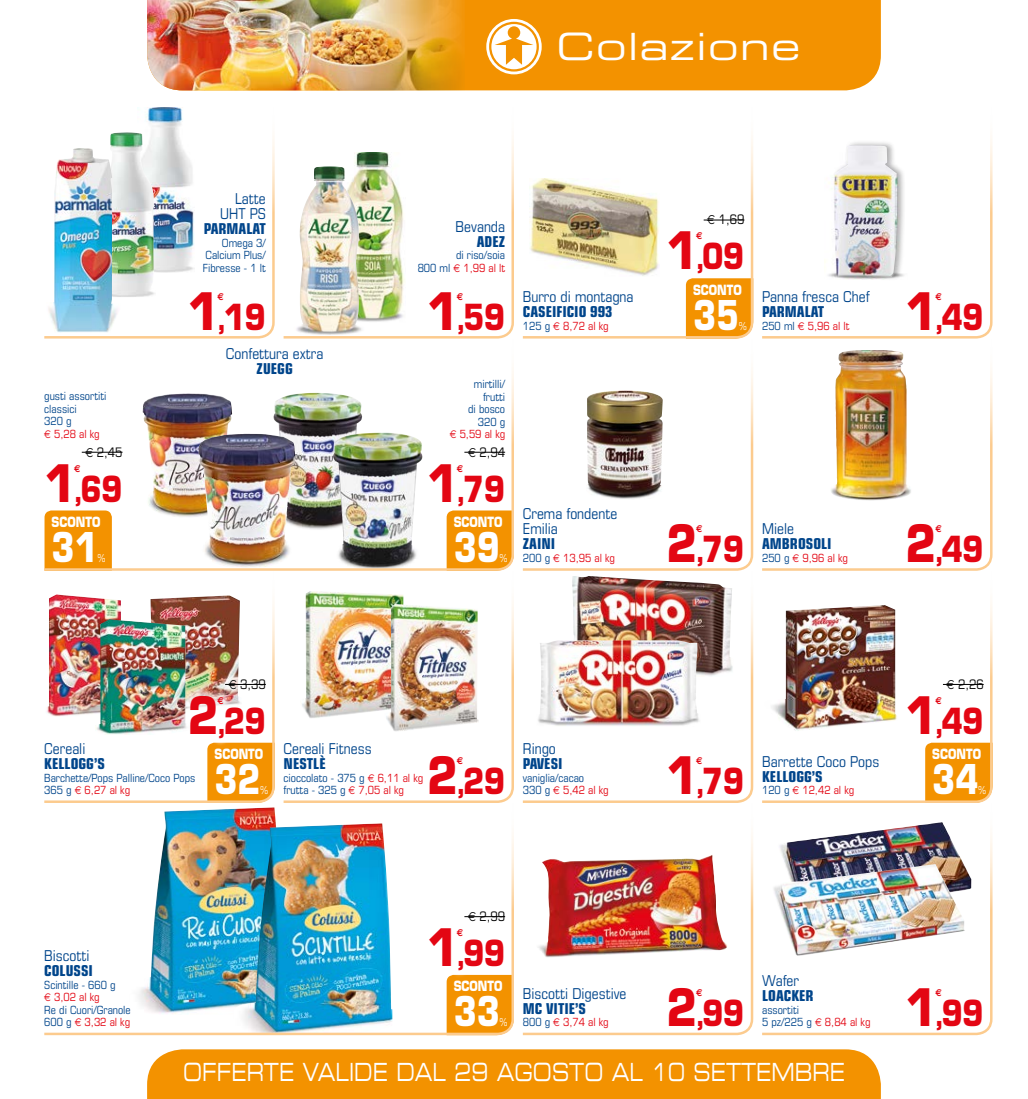
<style>
.page{position:relative;width:1028px;height:1099px;background:#fff}
.page>*{position:absolute;margin:0;border:0;box-sizing:border-box;transform-origin:0 0}
.t1{font:700 50.25px "Eurostile";color:#e30613;scale:.85 1}
.t2{font:700 40px "Eurostile";color:#fff;scale:.8 1}
.t3{font:37.5px "Eurostile Extended Two";letter-spacing:.04em;color:#fff}
.t4{font:700 35px "Eurostile";letter-spacing:-.025em;color:#e30613;scale:.85 1}
.t5{font:25px "Eurostile Extended Two";color:#fff;scale:.7 1}
.t6{font:condensed 15px/15px "Eurostile";color:#00458b;text-align:right}
.t7{font:700 condensed 15px "Eurostile";color:#00458b}
.t8{font:700 13.75px "Eurostile";color:#fff;scale:.8 1}
.t9{font:condensed 13.12px "Eurostile";color:#000}
.t10{font:condensed 11.25px/12.5px "Eurostile";color:#00458b}
.t11{font:condensed 11.25px "Eurostile";color:#e30613}
.t12{font:10.62px "Eurostile";color:#fff;scale:.8 1}
.t13{font:700 10px "Euro Sans";color:#e30613;scale:.85 1}
.s1{font-family:"Euro Sans";font-stretch:normal;color:#e30613}
.s2{color:#e30613}
.s3{font-family:"Euro Sans";font-stretch:normal}
.s4{font-size:30px}
.s5{color:#00458b}
</style>
<div class="page">
<div style="left:464px;top:0;width:417px;height:90px;background:#f39200"></div>
<img style="left:147px;top:0;width:317px;height:90px">
<svg style="left:486px;top:19px;width:55px;height:55px"></svg>
<div style="left:147px;top:1049px;width:734px;height:49px;background:#f39200"></div>
<img style="left:48px;top:107px;width:227px;height:229px">
<img style="left:296px;top:138px;width:218px;height:198px">
<svg style="left:529px;top:138px;width:225px;height:198px"></svg>
<svg style="left:824px;top:138px;width:169px;height:198px"></svg>
<img style="left:772px;top:602px;width:221px;height:198px">
<img style="left:46px;top:594px;width:229px;height:206px">
<svg style="left:522px;top:336px;width:232px;height:232px"></svg>
<img style="left:762px;top:336px;width:231px;height:235px">
<img style="left:44px;top:800px;width:470px;height:236px">
<img style="left:522px;top:835px;width:232px;height:201px">
<img style="left:762px;top:800px;width:231px;height:236px">
<img style="left:522px;top:568px;width:232px;height:235px">
<div style="left:833px;top:140px;width:72px;height:141px;background:#000;opacity:.3"></div>
<img style="left:834px;top:145px;width:63px;height:131px">
<img style="left:44px;top:336px;width:470px;height:235px">
<img style="left:281px;top:568px;width:233px;height:236px">
<h3 class="t3" style="left:556px;top:21px;width:245px">Colazione</h3>
<h3 class="t6" style="left:220px;top:191px;width:47px">Latte<br>UHT PS</h3>
<h3 class="t7" style="left:204px;top:219px;width:64px">PARMALAT</h3>
<p class="t10" style="left:203px;top:236px;width:64px;text-align:justify;text-indent:19px">Omega 3/ Calcium Plus/ Fibresse - 1 lt</p>
<h3 class="t6" style="left:455px;top:218px;width:51px">Bevanda</h3>
<h3 class="t7" style="left:477px;top:232px;width:30px">ADEZ</h3>
<p class="t10" style="left:418px;top:248px;width:89px;text-align:right">di riso/soia<br>800 ml <span class="s1">€</span> <span class="s2">1,99 al lt</span></p>
<p class="t9" style="left:707px;top:212px;width:39px"><span class="s3">€</span> 1,69</p>
<h1 class="t1" style="left:666px;top:220px;width:38px">1</h1>
<p class="t13" style="left:696px;top:230px;width:9px">€</p>
<h3 class="t4" style="left:695px;top:235px;width:59px"><span class="s4">,</span>09</h3>
<h1 class="t1" style="left:188px;top:280px;width:38px">1</h1>
<p class="t13" style="left:217px;top:290px;width:9px">€</p>
<h3 class="t4" style="left:217px;top:295px;width:59px"><span class="s4">,</span>19</h3>
<h1 class="t1" style="left:427px;top:280px;width:38px">1</h1>
<p class="t13" style="left:457px;top:290px;width:9px">€</p>
<h3 class="t4" style="left:456px;top:295px;width:59px"><span class="s4">,</span>59</h3>
<h3 class="t6" style="left:523px;top:289px;width:112px">Burro di montagna</h3>
<h3 class="t7" style="left:523px;top:303px;width:91px">CASEIFICIO 993</h3>
<p class="t11" style="left:523px;top:319px;width:87px"><span class="s5">125 g</span> <span class="s3">€</span> 8,72 al kg</p>
<p class="t8" style="left:693px;top:281px;width:62px">SCONTO</p>
<h2 class="t2" style="left:693px;top:290px;width:59px">35</h2>
<p class="t12" style="left:739px;top:319px;width:11px">%</p>
<h3 class="t6" style="left:762px;top:289px;width:109px">Panna fresca Chef</h3>
<h3 class="t7" style="left:762px;top:303px;width:64px">PARMALAT</h3>
<p class="t11" style="left:762px;top:319px;width:89px"><span class="s5">250 ml</span> <span class="s3">€</span> 5,96 al lt</p>
<h1 class="t1" style="left:905px;top:280px;width:38px">1</h1>
<p class="t13" style="left:935px;top:290px;width:9px">€</p>
<h3 class="t4" style="left:935px;top:295px;width:59px"><span class="s4">,</span>49</h3>
<h3 class="t6" style="left:226px;top:346px;width:99px">Confettura extra</h3>
<h3 class="t7" style="left:257px;top:360px;width:38px">ZUEGG</h3>
<p class="t10" style="left:44px;top:390px;width:64px">gusti assortiti classici<br>320 g<br><span class="s1">€</span> <span class="s2">5,28 al kg</span></p>
<p class="t10" style="left:450px;top:377px;width:57px;text-align:right">mirtilli/ frutti<br>di bosco<br>320 g<br><span class="s1">€</span> <span class="s2">5,59 al kg</span></p>
<p class="t9" style="left:85px;top:444px;width:39px"><span class="s3">€</span> 2,45</p>
<p class="t9" style="left:468px;top:444px;width:39px"><span class="s3">€</span> 2,94</p>
<h1 class="t1" style="left:44px;top:452px;width:38px">1</h1>
<p class="t13" style="left:74px;top:462px;width:9px">€</p>
<h3 class="t4" style="left:74px;top:467px;width:59px"><span class="s4">,</span>69</h3>
<h1 class="t1" style="left:427px;top:452px;width:38px">1</h1>
<p class="t13" style="left:457px;top:462px;width:9px">€</p>
<h3 class="t4" style="left:456px;top:467px;width:59px"><span class="s4">,</span>79</h3>
<p class="t8" style="left:52px;top:513px;width:62px">SCONTO</p>
<h2 class="t2" style="left:52px;top:522px;width:59px">31</h2>
<p class="t12" style="left:98px;top:551px;width:11px">%</p>
<p class="t8" style="left:454px;top:513px;width:62px">SCONTO</p>
<h2 class="t2" style="left:454px;top:522px;width:59px">39</h2>
<p class="t12" style="left:500px;top:551px;width:11px">%</p>
<h3 class="t6" style="left:523px;top:506px;width:96px;text-align:left">Crema fondente<br>Emilia</h3>
<h3 class="t7" style="left:523px;top:535px;width:34px">ZAINI</h3>
<p class="t11" style="left:523px;top:551px;width:94px"><span class="s5">200 g</span> <span class="s3">€</span> 13,95 al kg</p>
<h1 class="t1" style="left:666px;top:512px;width:38px">2</h1>
<p class="t13" style="left:696px;top:522px;width:9px">€</p>
<h3 class="t4" style="left:695px;top:527px;width:59px"><span class="s4">,</span>79</h3>
<h3 class="t6" style="left:762px;top:521px;width:33px">Miele</h3>
<h3 class="t7" style="left:762px;top:535px;width:71px">AMBROSOLI</h3>
<p class="t11" style="left:762px;top:551px;width:87px"><span class="s5">250 g</span> <span class="s3">€</span> 9,96 al kg</p>
<h1 class="t1" style="left:905px;top:512px;width:38px">2</h1>
<p class="t13" style="left:935px;top:522px;width:9px">€</p>
<h3 class="t4" style="left:935px;top:527px;width:59px"><span class="s4">,</span>49</h3>
<p class="t9" style="left:229px;top:676px;width:39px"><span class="s3">€</span> 3,39</p>
<p class="t9" style="left:946px;top:676px;width:39px"><span class="s3">€</span> 2,26</p>
<h1 class="t1" style="left:188px;top:684px;width:38px">2</h1>
<p class="t13" style="left:217px;top:694px;width:9px">€</p>
<h3 class="t4" style="left:217px;top:699px;width:59px"><span class="s4">,</span>29</h3>
<h1 class="t1" style="left:905px;top:684px;width:38px">1</h1>
<p class="t13" style="left:935px;top:694px;width:9px">€</p>
<h3 class="t4" style="left:935px;top:699px;width:59px"><span class="s4">,</span>49</h3>
<h3 class="t6" style="left:44px;top:741px;width:43px">Cereali</h3>
<h3 class="t7" style="left:44px;top:754px;width:62px">KELLOGG’S</h3>
<p class="t10" style="left:44px;top:771px;width:153px">Barchette/Pops Palline/Coco Pops<br>365 g <span class="s1">€</span> <span class="s2">6,27 al kg</span></p>
<p class="t8" style="left:214px;top:745px;width:62px">SCONTO</p>
<h2 class="t2" style="left:214px;top:754px;width:59px">32</h2>
<p class="t12" style="left:260px;top:783px;width:11px">%</p>
<h3 class="t6" style="left:283px;top:741px;width:90px">Cereali Fitness</h3>
<h3 class="t7" style="left:283px;top:754px;width:44px">NESTLÈ</h3>
<p class="t10" style="left:283px;top:771px;width:141px">cioccolato - 375 g <span class="s1">€</span> <span class="s2">6,11 al kg </span>frutta - 325 g <span class="s1">€</span> <span class="s2">7,05 al kg</span></p>
<h1 class="t1" style="left:427px;top:744px;width:38px">2</h1>
<p class="t13" style="left:457px;top:754px;width:9px">€</p>
<h3 class="t4" style="left:456px;top:759px;width:59px"><span class="s4">,</span>29</h3>
<h3 class="t6" style="left:523px;top:741px;width:35px">Ringo</h3>
<h3 class="t7" style="left:523px;top:754px;width:41px">PAVESI</h3>
<p class="t10" style="left:523px;top:771px;width:87px">vaniglia/cacao<br>330 g <span class="s1">€</span> <span class="s2">5,42 al kg</span></p>
<h1 class="t1" style="left:666px;top:744px;width:38px">1</h1>
<p class="t13" style="left:696px;top:754px;width:9px">€</p>
<h3 class="t4" style="left:695px;top:759px;width:59px"><span class="s4">,</span>79</h3>
<h3 class="t6" style="left:762px;top:753px;width:119px">Barrette Coco Pops</h3>
<h3 class="t7" style="left:762px;top:767px;width:62px">KELLOGG’S</h3>
<p class="t11" style="left:762px;top:783px;width:94px"><span class="s5">120 g</span> <span class="s3">€</span> 12,42 al kg</p>
<p class="t8" style="left:932px;top:745px;width:62px">SCONTO</p>
<h2 class="t2" style="left:932px;top:754px;width:59px">34</h2>
<p class="t12" style="left:978px;top:783px;width:11px">%</p>
<h3 class="t6" style="left:44px;top:948px;width:47px">Biscotti</h3>
<h3 class="t7" style="left:44px;top:961px;width:50px">COLUSSI</h3>
<p class="t9" style="left:468px;top:908px;width:39px"><span class="s3">€</span> 2,99</p>
<h1 class="t1" style="left:427px;top:916px;width:38px">1</h1>
<p class="t13" style="left:457px;top:926px;width:9px">€</p>
<h3 class="t4" style="left:456px;top:931px;width:59px"><span class="s4">,</span>99</h3>
<p class="t10" style="left:44px;top:978px;width:88px">Scintille - 660 g<br><span class="s1">€</span> <span class="s2">3,02 al kg<br></span>Re di Cuori/Granole<br>600 g <span class="s1">€</span> <span class="s2">3,32 al kg</span></p>
<h1 class="t1" style="left:666px;top:976px;width:38px">2</h1>
<p class="t13" style="left:696px;top:986px;width:9px">€</p>
<p class="t8" style="left:454px;top:977px;width:62px">SCONTO</p>
<h2 class="t2" style="left:454px;top:986px;width:59px">33</h2>
<h3 class="t6" style="left:523px;top:985px;width:105px">Biscotti Digestive</h3>
<h3 class="t7" style="left:523px;top:999px;width:65px">MC VITIE’S</h3>
<p class="t11" style="left:523px;top:1015px;width:87px"><span class="s5">800 g</span> <span class="s3">€</span> 3,74 al kg</p>
<h3 class="t4" style="left:695px;top:991px;width:59px"><span class="s4">,</span>99</h3>
<p class="t12" style="left:500px;top:1015px;width:11px">%</p>
<h3 class="t6" style="left:762px;top:973px;width:38px">Wafer</h3>
<h3 class="t7" style="left:762px;top:986px;width:53px">LOACKER</h3>
<p class="t10" style="left:762px;top:1003px;width:110px">assortiti<br>5 pz/225 g <span class="s1">€</span> <span class="s2">8,84 al kg</span></p>
<h3 class="t5" style="left:183px;top:1055px;width:946px">OFFERTE VALIDE DAL 29 AGOSTO AL 10 SETTEMBRE</h3>
<h1 class="t1" style="left:905px;top:976px;width:38px">1</h1>
<p class="t13" style="left:935px;top:986px;width:9px">€</p>
<h3 class="t4" style="left:935px;top:991px;width:59px"><span class="s4">,</span>99</h3>
</div>
